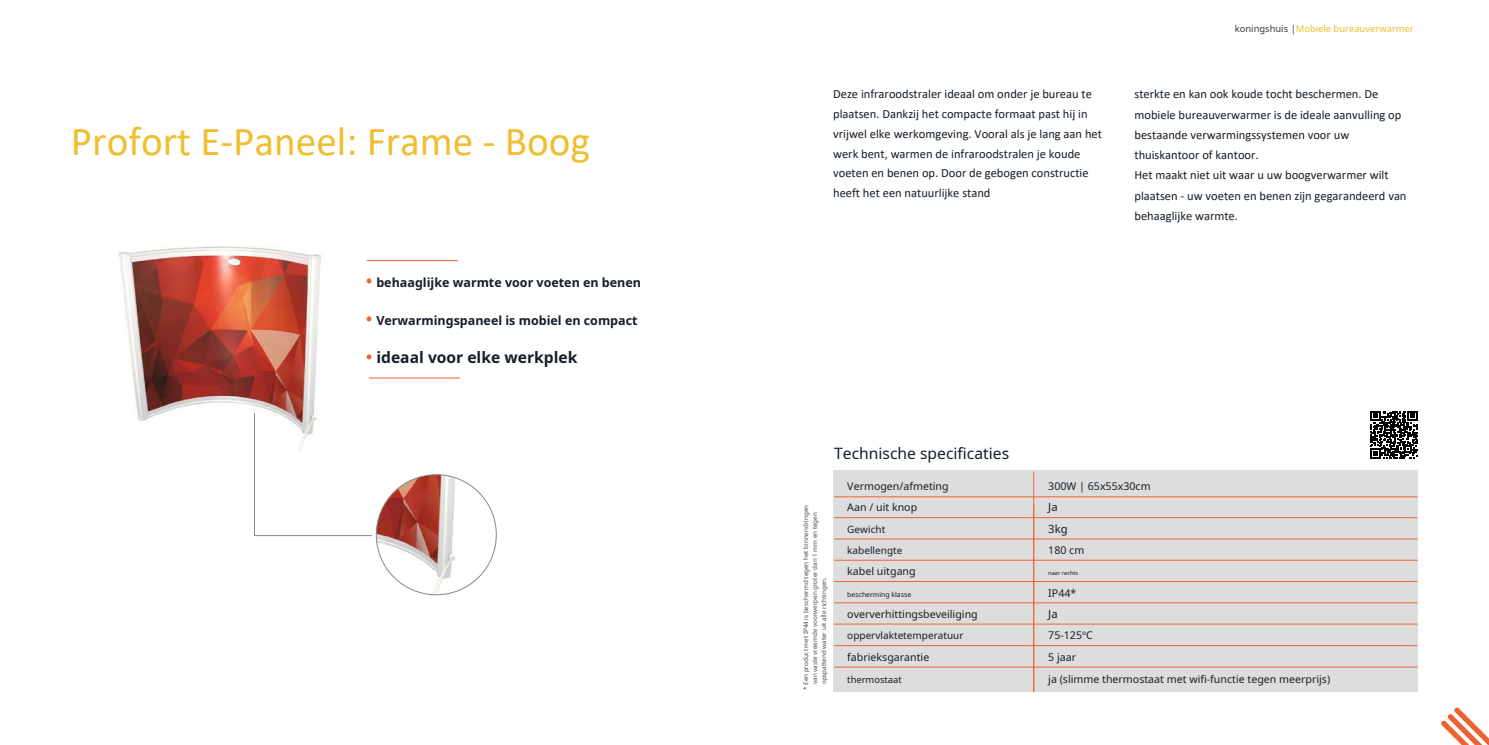
<style>
.page{position:relative;width:1489px;height:745px;background:#fff}
.page>*{position:absolute;margin:0;border:0;box-sizing:border-box;transform-origin:0 0}
.t1{font:41.25px "Calibri";color:#f0be31}
.t2{font:700 15.62px "Noto Sans";color:#151f27}
.t3{font:15.62px "Noto Sans";color:#151f27}
.t4{font:12.5px/20.2px "Calibri";color:#151f27}
.t5{font:700 12.5px "Noto Sans";color:#151f27}
.t6{font:11.25px "Noto Sans";color:#151f27}
.t7{font:10.62px "Noto Sans";color:#151f27}
.t8{font:10px "Noto Sans";color:#151f27}
.t9{font:9.38px "Noto Sans";color:#f0be31}
.t10{font:9.38px "Noto Sans";color:#151f27}
.t11{font:6.88px "Noto Sans";color:#151f27}
.t12{font:6.25px/9px "Noto Sans";color:#484c55}
.t13{font:5.62px "Noto Sans";color:#151f27}
.s1{font-size:16.25px;color:#ec6531}
.s2{color:#3c3c3b}
</style>
<div class="page">
<div style="left:833px;top:470px;width:584px;height:221px;background:#ddd"></div>
<img style="left:118px;top:246px;width:203px;height:175px">
<hr style="left:834px;top:645px;width:583px;height:1px;background:#ec6531">
<hr style="left:834px;top:666px;width:583px;height:1px;background:#ec6531">
<svg style="left:1441px;top:707px;width:47px;height:37px"></svg>
<hr style="left:834px;top:517px;width:583px;height:1px;background:#ec6531">
<hr style="left:834px;top:496px;width:583px;height:1px;background:#ec6531">
<hr style="left:834px;top:538px;width:583px;height:1px;background:#ec6531">
<hr style="left:834px;top:559px;width:583px;height:1px;background:#ec6531">
<hr style="left:834px;top:581px;width:583px;height:1px;background:#ec6531">
<hr style="left:834px;top:602px;width:583px;height:1px;background:#ec6531">
<hr style="left:834px;top:623px;width:583px;height:1px;background:#ec6531">
<hr style="left:1033px;top:471px;width:1px;height:220px;background:#ec6531">
<hr style="left:366px;top:260px;width:92px;height:1px;background:#ec6531">
<hr style="left:369px;top:377px;width:91px;height:1px;background:#ec6531">
<svg style="left:1370px;top:411px;width:48px;height:48px"></svg>
<svg style="left:1370px;top:411px;width:47px;height:47px"></svg>
<svg style="left:254px;top:412px;width:119px;height:124px"></svg>
<img style="left:376px;top:474px;width:120px;height:120px;border-radius:60px">
<h1 class="t1" style="left:71px;top:112px;width:520px">Profort E-Paneel: Frame - Boog</h1>
<p class="t5" style="left:366px;top:274px;width:276px"><span class="s1">•</span> behaaglijke warmte voor voeten en benen</p>
<p class="t5" style="left:366px;top:311px;width:273px"><span class="s1">•</span> Verwarmingspaneel is mobiel en compact</p>
<p class="t2" style="left:366px;top:345px;width:213px"><span class="s1">•</span> ideaal voor elke werkplek</p>
<p class="t9" style="left:1234px;top:22px;width:180px"><span class="s2">koningshuis |</span>Mobiele bureauverwarmer</p>
<p class="t4" style="left:833px;top:84px;width:270px;line-height:19.8px">Deze infraroodstraler ideaal om onder je bureau te plaatsen. Dankzij het compacte formaat past hij in vrijwel elke werkomgeving. Vooral als je lang aan het werk bent, warmen de infraroodstralen je koude voeten en benen op. Door de gebogen constructie heeft het een natuurlijke stand</p>
<p class="t4" style="left:1134px;top:84px;width:273px">sterkte en kan ook koude tocht beschermen. De mobiele bureauverwarmer is de ideale aanvulling op bestaande verwarmingssystemen voor uw thuiskantoor of kantoor.<br>Het maakt niet uit waar u uw boogverwarmer wilt plaatsen - uw voeten en benen zijn gegarandeerd van behaaglijke warmte.</p>
<p class="t3" style="left:834px;top:441px;width:176px">Technische specificaties</p>
<p class="t7" style="left:847px;top:478px;width:103px">Vermogen/afmeting</p>
<p class="t7" style="left:1048px;top:478px;width:104px">300W | 65x55x30cm</p>
<p class="t7" style="left:847px;top:499px;width:71px">Aan / uit knop</p>
<p class="t6" style="left:1048px;top:499px;width:11px">Ja</p>
<p class="t8" style="left:847px;top:521px;width:39px">Gewicht</p>
<p class="t6" style="left:1048px;top:520px;width:21px">3kg</p>
<p class="t8" style="left:847px;top:542px;width:57px">kabellengte</p>
<p class="t7" style="left:1048px;top:542px;width:38px">180 cm</p>
<p class="t7" style="left:847px;top:563px;width:70px">kabel uitgang</p>
<p class="t13" style="left:1048px;top:568px;width:31px">naar rechts</p>
<p class="t11" style="left:847px;top:589px;width:65px">bescherming klasse</p>
<p class="t7" style="left:1048px;top:585px;width:30px">IP44*</p>
<p class="t7" style="left:847px;top:606px;width:132px">oververhittingsbeveiliging</p>
<p class="t6" style="left:1048px;top:605px;width:11px">Ja</p>
<p class="t8" style="left:847px;top:628px;width:118px">oppervlaktetemperatuur</p>
<p class="t7" style="left:1048px;top:627px;width:46px">75-125ºC</p>
<p class="t7" style="left:847px;top:649px;width:84px">fabrieksgarantie</p>
<p class="t7" style="left:1048px;top:649px;width:29px">5 jaar</p>
<p class="t10" style="left:847px;top:672px;width:56px">thermostaat</p>
<p class="t7" style="left:1048px;top:671px;width:283px">ja (slimme thermostaat met wifi-functie tegen meerprijs)</p>
<p class="t12" style="left:801px;top:683px;width:180px;text-indent:-6px;rotate:-90deg">* Een product met IP44 is beschermd tegen het binnendringen van vaste vreemde voorwerpen groter dan 1 mm en tegen opspattend water uit alle richtingen.</p>
</div>
